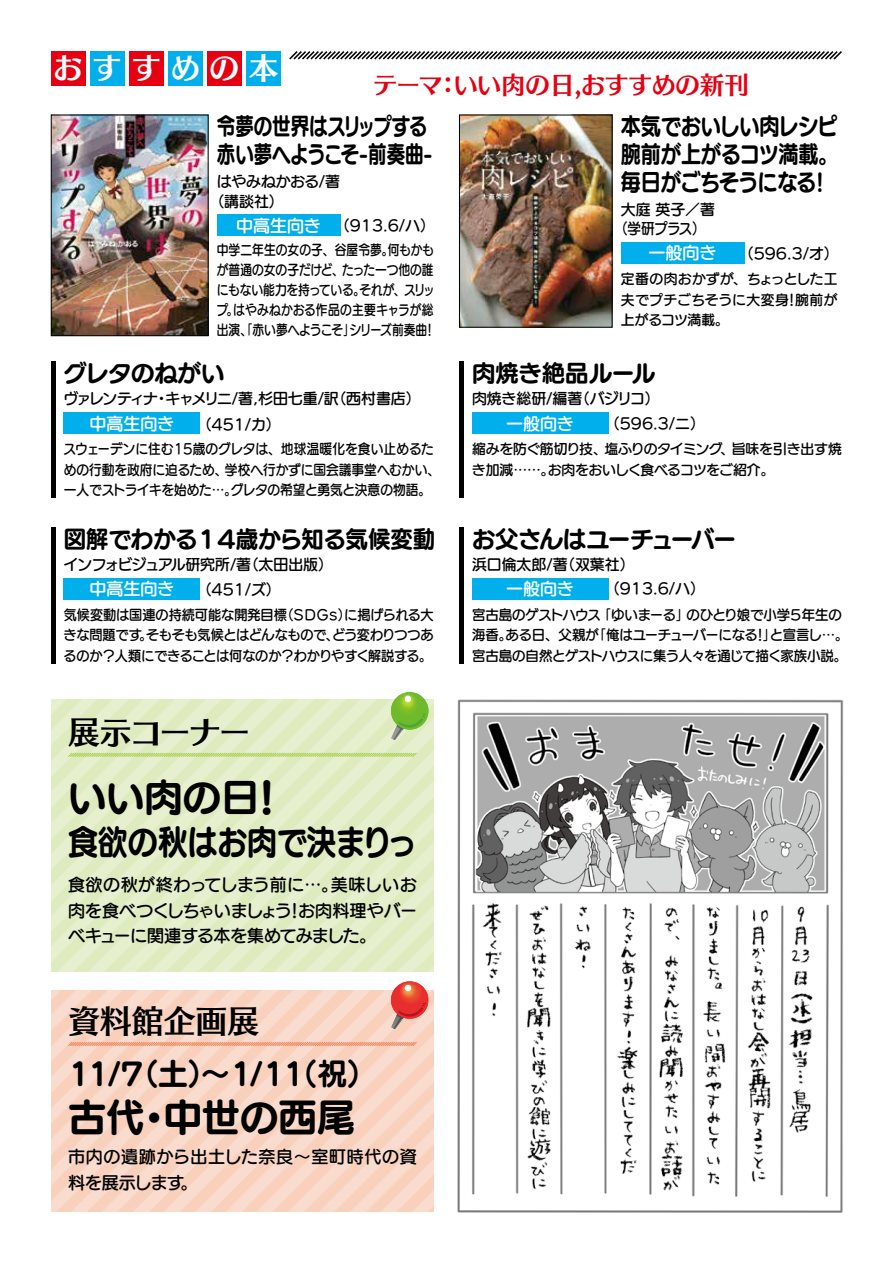
<style>
.page{position:relative;width:893px;height:1263px;background:#fff}
.page>*{position:absolute;margin:0;border:0;box-sizing:border-box;transform-origin:0 0}
.t1{font:38.25px "UD Marugo Large Pr 6 N B";color:#000}
.t2{font:34.05px "UD Marugo Large Pr 6 N B";letter-spacing:-.01em;color:#000;scale:.88 1}
.t3{font:31.95px "Skip Std B";color:#000}
.t4{font:29.7px "UD Marugo Large Pr 6 N B";color:#000}
.t5{font:29.7px "Skip Std B";letter-spacing:.315em;color:#fff}
.t6{font:24.45px "Skip Std B";letter-spacing:-.025em;color:#e60012}
.t7{font:23.4px/27.6px "UD Marugo Large Pr 6 N B";letter-spacing:-.01em;color:#000;text-align:justify;scale:.86 1}
.t8{font:23.4px/27.6px "UD Marugo Large Pr 6 N B";letter-spacing:-.01em;color:#000;scale:.79 1}
.t9{font:23.4px "UD Marugo Large Pr 6 N B";letter-spacing:-.01em;color:#000;scale:.96 1}
.t10{font:23.4px "UD Marugo Large Pr 6 N B";letter-spacing:-.01em;color:#000}
.t11{font:23.4px "UD Marugo Large Pr 6 N B";letter-spacing:-.06em;color:#000}
.t12{font:16.95px/25.5px "UD Marugo Large Pr 6 N DB";color:#000;text-align:justify}
.t13{font:16.95px/25.5px "UD Marugo Large Pr 6 N DB";letter-spacing:.04em;color:#000}
.t14{font:16.95px "UD Marugo Large Pr 6 N DB";color:#fff}
.t15{font:14.85px/19.2px "UD Marugo Large Pr 6 N DB";color:#000}
.t16{font:14.85px "UD Marugo Large Pr 6 N DB";letter-spacing:-.09em;color:#000}
.t17{font:14.85px "UD Marugo Large Pr 6 N DB";letter-spacing:-.04em;color:#000}
.t18{font:13.8px/20.2px "UD Marugo Large Pr 6 N DB";color:#000;scale:.85 1}
.t19{font:13.8px/20.2px "UD Marugo Large Pr 6 N DB";color:#000;scale:.92 1}
.t20{font:13.8px/20.2px "UD Marugo Large Pr 6 N DB";color:#000;text-align:justify;scale:.95 1}
.t21{font:13.8px/20.2px "UD Marugo Large Pr 6 N DB";letter-spacing:-.03em;color:#000}
.t22{font:13.8px/20.2px "UD Marugo Large Pr 6 N DB";letter-spacing:-.02em;color:#000}
.t23{font:13.8px/20.2px "UD Marugo Large Pr 6 N DB";color:#000;text-align:justify}
</style>
<div class="page">
<div style="left:51px;top:51px;width:34px;height:34px;background:#e60012"></div>
<div style="left:129px;top:51px;width:34px;height:34px;background:#e60012"></div>
<div style="left:207px;top:51px;width:35px;height:34px;background:#e60012"></div>
<div style="left:90px;top:51px;width:34px;height:34px;background:#00afec"></div>
<div style="left:168px;top:51px;width:34px;height:34px;background:#00afec"></div>
<div style="left:247px;top:51px;width:34px;height:34px;background:#00afec"></div>
<svg style="left:289px;top:51px;width:553px;height:9px"></svg>
<img style="left:53px;top:117px;width:153px;height:217px">
<div style="left:51px;top:115px;width:157px;height:221px;border:1px solid #000"></div>
<img style="left:461px;top:117px;width:149px;height:208px">
<div style="left:459px;top:115px;width:153px;height:212px;border:1px solid #000"></div>
<div style="left:64px;top:412px;width:136px;height:22px;background:#00afec"></div>
<div style="left:64px;top:578px;width:136px;height:22px;background:#00afec"></div>
<hr style="left:51px;top:361px;width:4px;height:136px;background:#000">
<hr style="left:51px;top:527px;width:4px;height:136px;background:#000">
<hr style="left:459px;top:361px;width:4px;height:136px;background:#000">
<hr style="left:459px;top:527px;width:4px;height:136px;background:#000">
<div style="left:472px;top:412px;width:136px;height:22px;background:#00afec"></div>
<div style="left:472px;top:578px;width:136px;height:22px;background:#00afec"></div>
<div style="left:621px;top:242px;width:123px;height:22px;background:#00afec"></div>
<div style="left:217px;top:215px;width:123px;height:21px;background:#00afec"></div>
<img style="left:457px;top:699px;width:387px;height:514px">
<img style="left:51px;top:991px;width:383px;height:221px">
<img style="left:51px;top:699px;width:383px;height:273px">
<svg style="left:67px;top:752px;width:351px;height:6px;background:#cbe097"></svg>
<svg style="left:67px;top:1041px;width:351px;height:6px;background:#f4b49a"></svg>
<img style="left:384px;top:699px;width:49px;height:26px">
<svg style="left:388px;top:692px;width:43px;height:48px;background:#a7d077"></svg>
<img style="left:384px;top:965px;width:49px;height:50px">
<svg style="left:388px;top:981px;width:43px;height:48px;background:#e98378"></svg>
<h3 class="t5" style="left:53px;top:46px;width:227px">おすすめの本</h3>
<h3 class="t6" style="left:373px;top:66px;width:377px">テーマ：いい肉の日,おすすめの新刊</h3>
<h3 class="t8" style="left:217px;top:114px;width:274px">令夢の世界はスリップする赤い夢へようこそ-前奏曲-</h3>
<p class="t15" style="left:209px;top:173px;width:132px;text-indent:7px">はやみねかおる/著（講談社）</p>
<p class="t14" style="left:236px;top:216px;width:86px">中高生向き</p>
<p class="t15" style="left:335px;top:216px;width:102px">（913.6/ハ）</p>
<h3 class="t7" style="left:621px;top:114px;width:255px">本気でおいしい肉レシピ腕前が上がるコツ満載。毎日がごちそうになる!</h3>
<p class="t15" style="left:614px;top:200px;width:102px;text-indent:7px">大庭 英子／著（学研プラス）</p>
<p class="t18" style="left:216px;top:240px;width:259px">中学二年生の女の子、谷屋令夢。何もかもが普通の女の子だけど、たった一つ他の誰にもない能力を持っている。それが、スリップ。はやみねかおる作品の主要キャラが総出演、「赤い夢へようこそ」シリーズ前奏曲！</p>
<p class="t14" style="left:649px;top:244px;width:69px">一般向き</p>
<p class="t15" style="left:739px;top:244px;width:101px">（596.3/オ）</p>
<p class="t23" style="left:621px;top:269px;width:218px">定番の肉おかずが、ちょっとした工夫でプチごちそうに大変身！腕前が上がるコツ満載。</p>
<h3 class="t10" style="left:64px;top:360px;width:163px">グレタのねがい</h3>
<p class="t16" style="left:63px;top:390px;width:359px">ヴァレンティナ・キャメリニ/著,杉田七重/訳（西村書店）</p>
<p class="t19" style="left:64px;top:439px;width:411px">スウェーデンに住む15歳のグレタは、地球温暖化を食い止めるための行動を政府に迫るため、学校へ行かずに国会議事堂へむかい、一人でストライキを始めた…。グレタの希望と勇気と決意の物語。</p>
<p class="t14" style="left:89px;top:414px;width:86px">中高生向き</p>
<p class="t15" style="left:197px;top:415px;width:86px">（451/カ）</p>
<h3 class="t9" style="left:64px;top:526px;width:389px">図解でわかる１４歳から知る気候変動</h3>
<p class="t17" style="left:64px;top:556px;width:271px">インフォビジュアル研究所/著（太田出版）</p>
<p class="t20" style="left:64px;top:605px;width:391px">気候変動は国連の持続可能な開発目標（ＳＤＧｓ）に掲げられる大きな問題です。そもそも気候とはどんなもので、どう変わりつつあるのか？人類にできることは何なのか？わかりやすく解説する。</p>
<p class="t14" style="left:89px;top:580px;width:86px">中高生向き</p>
<p class="t15" style="left:197px;top:580px;width:86px">（451/ズ）</p>
<h3 class="t3" style="left:68px;top:707px;width:184px">展示コーナー</h3>
<h1 class="t1" style="left:68px;top:776px;width:220px">いい肉の日！</h1>
<h2 class="t2" style="left:68px;top:823px;width:398px">食欲の秋はお肉で決まりっ</h2>
<p class="t12" style="left:68px;top:872px;width:351px">食欲の秋が終わってしまう前に…。美味しいお肉を食べつくしちゃいましょう！お肉料理やバーベキューに関連する本を集めてみました。</p>
<h3 class="t3" style="left:68px;top:997px;width:193px">資料館企画展</h3>
<h3 class="t4" style="left:68px;top:1057px;width:310px">11/7（土）〜1/11（祝）</h3>
<h1 class="t1" style="left:68px;top:1096px;width:289px">古代・中世の西尾</h1>
<p class="t13" style="left:68px;top:1144px;width:350px">市内の遺跡から出土した奈良〜室町時代の資料を展示します。</p>
<h3 class="t10" style="left:472px;top:360px;width:185px">肉焼き絶品ルール</h3>
<p class="t15" style="left:472px;top:390px;width:189px">肉焼き総研/編著（バジリコ）</p>
<p class="t22" style="left:472px;top:439px;width:372px">縮みを防ぐ筋切り技、塩ふりのタイミング、旨味を引き出す焼き加減……。お肉をおいしく食べるコツをご紹介。</p>
<p class="t14" style="left:506px;top:414px;width:69px">一般向き</p>
<p class="t15" style="left:605px;top:414px;width:102px">（596.3/ニ）</p>
<h3 class="t11" style="left:472px;top:526px;width:266px">お父さんはユーチューバー</h3>
<p class="t15" style="left:472px;top:555px;width:164px">浜口倫太郎/著（双葉社）</p>
<p class="t21" style="left:472px;top:605px;width:378px">宮古島のゲストハウス「ゆいまーる」のひとり娘で小学５年生の海香。ある日、父親が「俺はユーチューバーになる！」と宣言し…。宮古島の自然とゲストハウスに集う人々を通じて描く家族小説。</p>
<p class="t14" style="left:506px;top:580px;width:69px">一般向き</p>
<p class="t15" style="left:605px;top:579px;width:102px">（913.6/ハ）</p>
</div>
